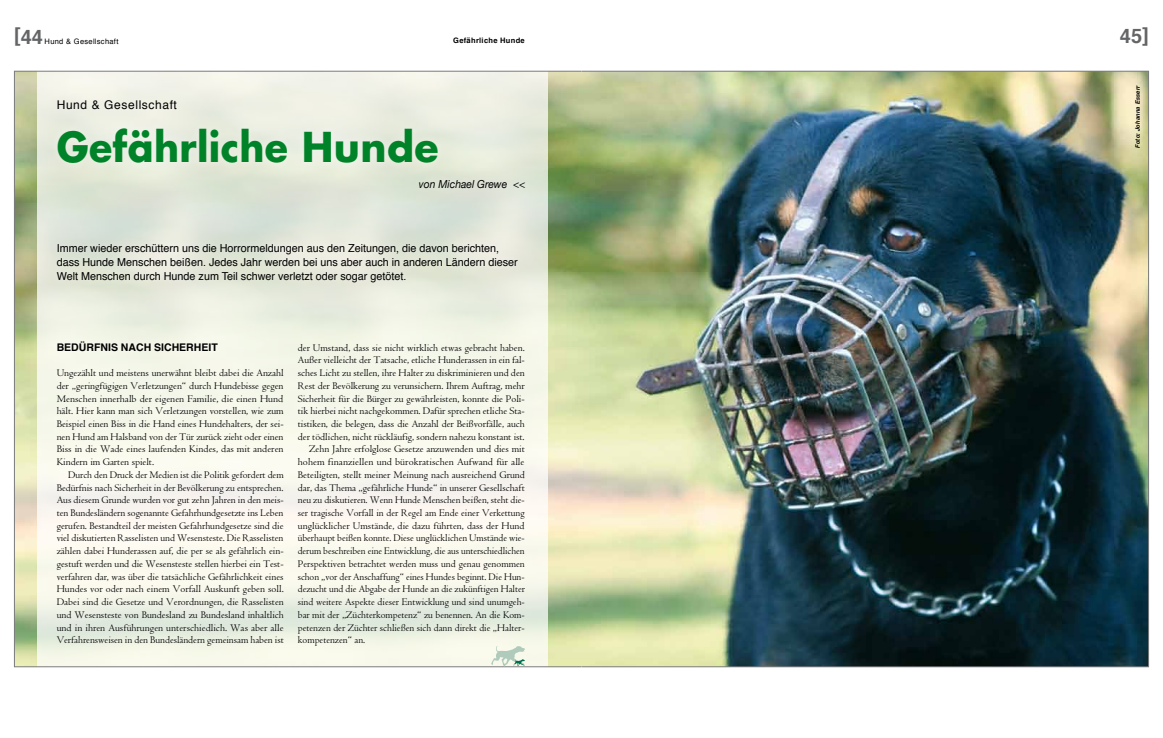
<style>
.page{position:relative;width:1163px;height:738px;background:#fff}
.page>*{position:absolute;margin:0;border:0;box-sizing:border-box;transform-origin:0 0}
.t1{font:700 40px "Futura";letter-spacing:.01em;color:#008328;scale:.95 1}
.t2{font:700 20px "Helvetica";color:#646567}
.t3{font:12px "Helvetica";letter-spacing:.05em;color:#000}
.t4{font:11px/14px "Helvetica";color:#000}
.t5{font:italic 11px "Helvetica Neue";color:#000;scale:.94 1}
.t6{font:10.5px/12.7px "Centaur";color:#000;text-align:justify}
.t7{font:700 10.5px "Helvetica";color:#000}
.t8{font:7.5px "Helvetica";letter-spacing:.04em;color:#000}
.t9{font:700 7.5px "Helvetica";letter-spacing:.04em;color:#000}
.t10{font:italic 700 6.2px "Helvetica Neue";letter-spacing:.015em;color:#000;scale:.95 1}
</style>
<div class="page">
<img style="left:16px;top:73px;width:1130px;height:591px">
<svg style="left:37px;top:70px;width:510px;height:598px;background:#e8ebdf"></svg>
<div style="left:288px;top:333px;width:244px;height:319px;background:#fff;opacity:.45"></div>
<div style="left:47px;top:331px;width:244px;height:322px;background:#fff;opacity:.45"></div>
<div style="left:48px;top:91px;width:137px;height:26px;background:#eff1e6"></div>
<div style="left:409px;top:170px;width:123px;height:26px;background:#dee3d5"></div>
<div style="left:48px;top:119px;width:398px;height:52px;background:#eaeee1"></div>
<div style="left:47px;top:234px;width:478px;height:56px;background:#fff;opacity:.45"></div>
<svg style="left:491px;top:645px;width:33px;height:21px"></svg>
<h2 class="t2" style="left:14px;top:19px;width:30px">[44</h2>
<p class="t8" style="left:45px;top:35px;width:75px">Hund &amp; Gesellschaft</p>
<p class="t9" style="left:453px;top:34px;width:73px">GEFÄHRLICHE HUNDE</p>
<h2 class="t2" style="left:1119px;top:18px;width:30px">45]</h2>
<p class="t3" style="left:57px;top:94px;width:122px">Hund &amp; Gesellschaft</p>
<h1 class="t1" style="left:57px;top:120px;width:403px">Gefährliche Hunde</h1>
<p class="t5" style="left:419px;top:177px;width:115px">von Michael Grewe &lt;&lt;</p>
<p class="t4" style="left:57px;top:240px;width:462px">Immer wieder erschüttern uns die Horrormeldungen aus den Zeitungen, die davon berichten, dass Hunde Menschen beißen. Jedes Jahr werden bei uns aber auch in anderen Ländern dieser<br>Welt Menschen durch Hunde zum Teil schwer verletzt oder sogar getötet.</p>
<p class="t7" style="left:57px;top:337px;width:162px">BEDÜRFNIS NACH SICHERHEIT</p>
<p class="t6" style="left:57px;top:366px;width:228px">Ungezählt und meistens unerwähnt bleibt dabei die Anzahl der „geringfügigen Verletzungen“ durch Hundebisse gegen Menschen innerhalb der eigenen Familie, die einen Hund hält. Hier kann man sich Verletzungen vorstellen, wie zum Beispiel einen Biss in die Hand eines Hundehalters, der sei&shy;nen Hund am Halsband von der Tür zurück zieht oder einen Biss in die Wade eines laufenden Kindes, das mit anderen Kindern im Garten spielt.</p>
<p class="t6" style="left:57px;top:468px;width:228px;text-indent:11px">Durch den Druck der Medien ist die Politik gefordert dem Bedürfnis nach Sicherheit in der Bevölkerung zu entsprechen.<br>Aus diesem Grunde wurden vor gut zehn Jahren in den meis&shy;ten Bundesländern sogenannte Gefahrhundgesetzte ins Leben gerufen. Bestandteil der meisten Gefahrhundgesetze sind die viel diskutierten Rasselisten und Wesensteste. Die Rasselisten zählen dabei Hunderassen auf, die per se als gefährlich ein&shy;gestuft werden und die Wesensteste stellen hierbei ein Test&shy;verfahren dar, was über die tatsächliche Gefährlichkeit eines Hundes vor oder nach einem Vorfall Auskunft geben soll.<br>Dabei sind die Gesetze und Verordnungen, die Rasselisten und Wesensteste von Bundesland zu Bundesland inhaltlich und in ihren Ausführungen unterschiedlich. Was aber alle Verfahrensweisen in den Bundesländern gemeinsam haben ist</p>
<p class="t6" style="left:298px;top:341px;width:228px">der Umstand, dass sie nicht wirklich etwas gebracht haben.</p>
<p class="t6" style="left:298px;top:354px;width:228px">Außer vielleicht der Tatsache, etliche Hunderassen in ein fal-</p>
<p class="t6" style="left:298px;top:366px;width:228px">sches Licht zu stellen, ihre Halter zu diskriminieren und den</p>
<p class="t6" style="left:298px;top:379px;width:228px">Rest der Bevölkerung zu verunsichern. Ihrem Auftrag, mehr</p>
<p class="t6" style="left:298px;top:392px;width:228px">Sicherheit für die Bürger zu gewährleisten, konnte die Poli-</p>
<p class="t6" style="left:298px;top:404px;width:228px">tik hierbei nicht nachgekommen. Dafür sprechen etliche Sta-</p>
<p class="t6" style="left:298px;top:417px;width:228px">tistiken, die belegen, dass die Anzahl der Beißvorfälle, auch</p>
<p class="t6" style="left:298px;top:430px;width:228px">der tödlichen, nicht rückläufig, sondern nahezu konstant ist.</p>
<p class="t6" style="left:309px;top:443px;width:217px">Zehn Jahre erfolglose Gesetze anzuwenden und dies mit</p>
<p class="t6" style="left:298px;top:455px;width:228px">hohem finanziellen und bürokratischen Aufwand für alle</p>
<p class="t6" style="left:298px;top:468px;width:228px">Beteiligten, stellt meiner Meinung nach ausreichend Grund</p>
<p class="t6" style="left:298px;top:481px;width:228px">dar, das Thema „gefährliche Hunde“ in unserer Gesellschaft</p>
<p class="t6" style="left:298px;top:493px;width:228px">neu zu diskutieren. Wenn Hunde Menschen beißen, steht die-</p>
<p class="t6" style="left:298px;top:506px;width:228px">ser tragische Vorfall in der Regel am Ende einer Verkettung</p>
<p class="t6" style="left:298px;top:519px;width:228px">unglücklicher Umstände, die dazu führten, dass der Hund</p>
<p class="t6" style="left:298px;top:531px;width:228px">überhaupt beißen konnte. Diese unglücklichen Umstände wie-</p>
<p class="t6" style="left:298px;top:544px;width:228px">derum beschreiben eine Entwicklung, die aus unterschiedlichen</p>
<p class="t6" style="left:298px;top:557px;width:228px">Perspektiven betrachtet werden muss und genau genommen</p>
<p class="t6" style="left:298px;top:570px;width:228px">schon „vor der Anschaffung“ eines Hundes beginnt. Die Hun-</p>
<p class="t6" style="left:298px;top:582px;width:228px">dezucht und die Abgabe der Hunde an die zukünftigen Halter</p>
<p class="t6" style="left:298px;top:595px;width:228px">sind weitere Aspekte dieser Entwicklung und sind unumgeh-</p>
<p class="t6" style="left:298px;top:608px;width:228px">bar mit der „Züchterkompetenz“ zu benennen. An die Kom-</p>
<p class="t6" style="left:298px;top:620px;width:228px">petenzen der Züchter schließen sich dann direkt die „Halter-</p>
<p class="t6" style="left:298px;top:633px;width:69px">kompetenzen“ an.</p>
<p class="t10" style="left:1133px;top:148px;width:67px;rotate:-90deg">Foto: Johanna Esserr</p>
</div>
